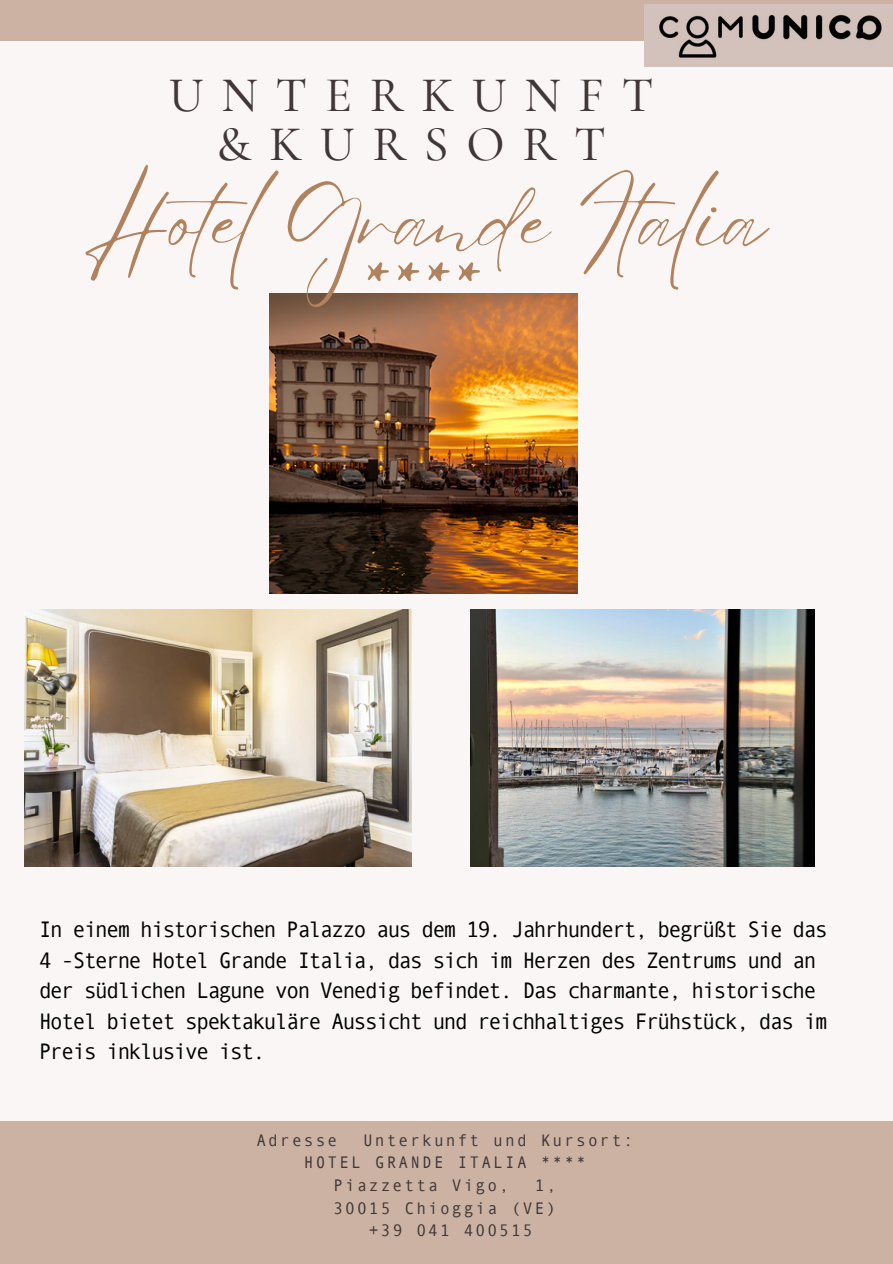
<style>
.page{position:relative;width:893px;height:1264px;background:#fff}
.page>*{position:absolute;margin:0;border:0;box-sizing:border-box;transform-origin:0 0}
.t1{font:84.45px/77.7px "Eyesome Script";color:#b1825e;text-align:center}
.t2{font:500 49.95px/48.9px "Cormorant Garamond";letter-spacing:.355em;color:#403737;text-align:center}
.t3{font:22.5px/30.3px "Andale Mono WTJ";color:#000}
.t4{font:16.8px "Andale Mono WTJ";letter-spacing:.205em;color:#403737}
</style>
<div class="page">
<div style="left:0;top:0;width:892px;height:1263px;background:#faf6f5"></div>
<div style="left:0;top:0;width:892px;height:40px;background:#cbb2a3"></div>
<div style="left:0;top:1121px;width:892px;height:142px;background:#cbb2a3"></div>
<img style="left:644px;top:4px;width:248px;height:62px">
<img style="left:269px;top:293px;width:309px;height:300px">
<img style="left:25px;top:609px;width:387px;height:258px">
<img style="left:470px;top:609px;width:344px;height:258px">
<p class="t2" style="left:169px;top:71px;width:486px">UNTERKUNFT &amp;KURSORT</p>
<p class="t1" style="left:81px;top:176px;width:687px">Hotel Grande Italia ****</p>
<p class="t3" style="left:40px;top:913px;width:788px">In einem historischen Palazzo aus dem 19. Jahrhundert, begrüßt Sie das 4 -Sterne Hotel Grande Italia, das sich im Herzen des Zentrums und an der südlichen Lagune von Venedig befindet. Das charmante, historische Hotel bietet spektakuläre Aussicht und reichhaltiges Frühstück, das im Preis inklusive ist.</p>
<p class="t4" style="left:257px;top:1125px;width:81px">Adresse</p>
<p class="t4" style="left:364px;top:1125px;width:270px">Unterkunft und Kursort:</p>
<p class="t4" style="left:304px;top:1148px;width:282px">HOTEL GRANDE ITALIA ****</p>
<p class="t4" style="left:334px;top:1170px;width:176px">Piazzetta Vigo,</p>
<p class="t4" style="left:535px;top:1170px;width:22px">1,</p>
<p class="t4" style="left:334px;top:1193px;width:223px">30015 Chioggia (VE)</p>
<p class="t4" style="left:369px;top:1215px;width:164px">+39 041 400515</p>
</div>
